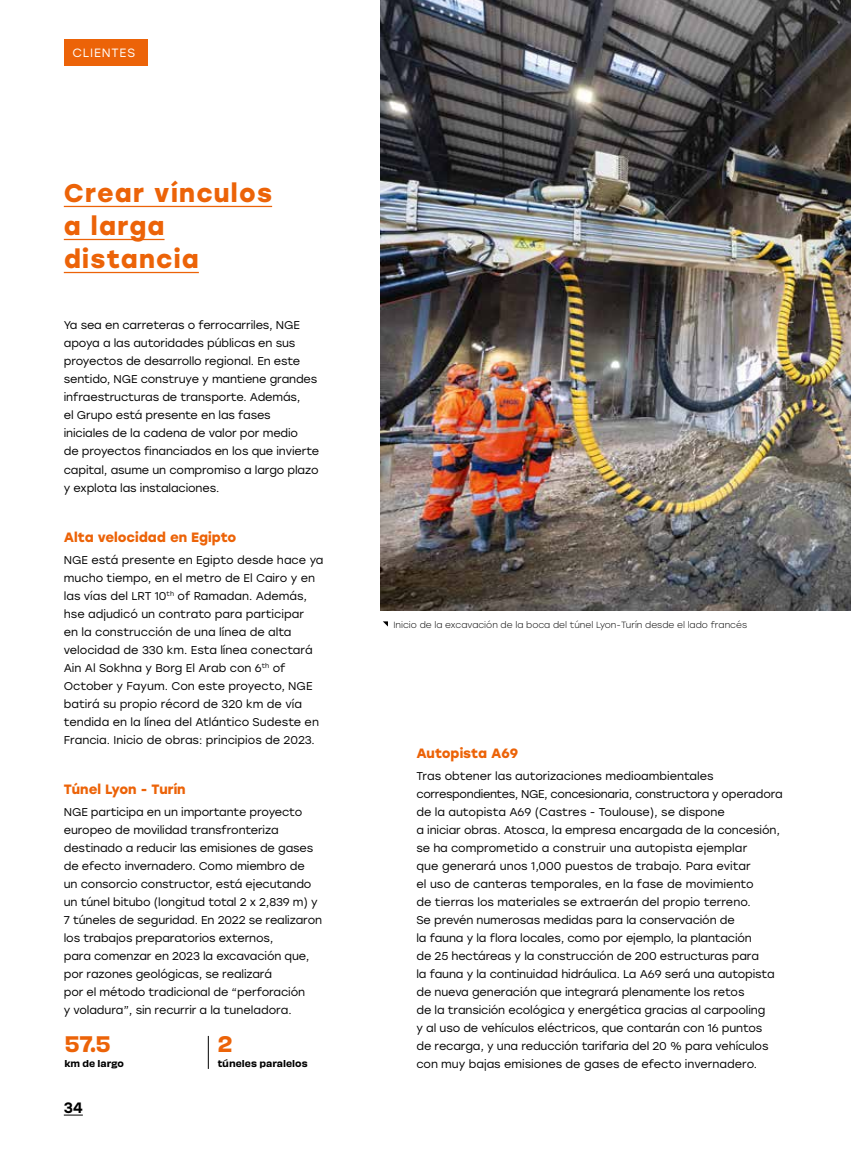
<style>
.page{position:relative;width:851px;height:1149px;background:#fff}
.page>*{position:absolute;margin:0;border:0;box-sizing:border-box;transform-origin:0 0}
.t1{font:700 25.5px/33px "Stolzl";letter-spacing:.05em;color:#ec6308}
.t2{font:21px "Obviously Semi";color:#ec6308}
.t3{font:500 15px "Stolzl";color:#000}
.t4{font:700 13.5px "Stolzl";color:#ec6308}
.t5{font:12px "Stolzl";letter-spacing:.07em;color:#fff}
.t6{font:11.25px/18px "Stolzl";letter-spacing:-.01em;color:#000}
.t7{font:300 9px "Stolzl";color:#000}
.t8{font:9px "Obviously Semi";color:#000}
</style>
<div class="page">
<img style="left:380px;top:0;width:470px;height:610px">
<hr style="left:208px;top:1035px;width:1px;height:33px;background:#000">
<hr style="left:64px;top:206px;width:208px;height:1px;background:#ec6308">
<hr style="left:64px;top:239px;width:100px;height:1px;background:#ec6308">
<hr style="left:64px;top:272px;width:135px;height:1px;background:#ec6308">
<svg style="left:383px;top:621px;width:5px;height:5px"></svg>
<svg style="left:64px;top:1114px;width:19px;height:1px"></svg>
<div style="left:64px;top:39px;width:83px;height:27px;background:#ec6308"></div>
<p class="t5" style="left:72px;top:45px;width:64px">CLIENTES</p>
<h1 class="t1" style="left:64px;top:175px;width:210px">Crear vínculos a larga distancia</h1>
<p class="t6" style="left:64px;top:316px;width:257px">Ya sea en carreteras o ferrocarriles, NGE apoya a las autoridades públicas en sus proyectos de desarrollo regional. En este sentido, NGE construye y mantiene grandes infraestructuras de transporte. Además,<br>el Grupo está presente en las fases<br>iniciales de la cadena de valor por medio<br>de proyectos financiados en los que invierte capital, asume un compromiso a largo plazo y explota las instalaciones.</p>
<p class="t4" style="left:64px;top:527px;width:174px">Alta velocidad en Egipto</p>
<p class="t6" style="left:64px;top:550px;width:261px">NGE está presente en Egipto desde hace ya mucho tiempo, en el metro de El Cairo y en las vías del LRT 10<sup>th</sup> of Ramadan. Además, hse adjudicó un contrato para participar<br>en la construcción de una línea de alta velocidad de 330 km. Esta línea conectará Ain Al Sokhna y Borg El Arab con 6<sup>th</sup> of October y Fayum. Con este proyecto, NGE batirá su propio récord de 320 km de vía tendida en la línea del Atlántico Sudeste en Francia. Inicio de obras: principios de 2023.</p>
<p class="t4" style="left:64px;top:779px;width:123px">Túnel Lyon - Turín</p>
<p class="t6" style="left:64px;top:802px;width:260px">NGE participa en un importante proyecto europeo de movilidad transfronteriza destinado a reducir las emisiones de gases de efecto invernadero. Como miembro de<br>un consorcio constructor, está ejecutando un túnel bitubo (longitud total 2 x 2,839 m) y 7 túneles de seguridad. En 2022 se realizaron los trabajos preparatorios externos,<br>para comenzar en 2023 la excavación que, por razones geológicas, se realizará<br>por el método tradicional de “perforación<br>y voladura”, sin recurrir a la tuneladora.</p>
<h2 class="t2" style="left:64px;top:1026px;width:48px">57.5</h2>
<p class="t8" style="left:64px;top:1056px;width:61px">km de largo</p>
<h3 class="t3" style="left:64px;top:1096px;width:21px">34</h3>
<h2 class="t2" style="left:218px;top:1026px;width:16px">2</h2>
<p class="t8" style="left:218px;top:1056px;width:91px">túneles paralelos</p>
<p class="t7" style="left:393px;top:618px;width:355px">Inicio de la excavación de la boca del túnel Lyon-Turín desde el lado francés</p>
<p class="t4" style="left:416px;top:742px;width:103px">Autopista A69</p>
<p class="t6" style="left:416px;top:766px;width:368px">Tras obtener las autorizaciones medioambientales correspondientes, NGE, concesionaria, constructora y operadora de la autopista A69 (Castres - Toulouse), se dispone<br>a iniciar obras. Atosca, la empresa encargada de la concesión, se ha comprometido a construir una autopista ejemplar<br>que generará unos 1,000 puestos de trabajo. Para evitar<br>el uso de canteras temporales, en la fase de movimiento<br>de tierras los materiales se extraerán del propio terreno.<br>Se prevén numerosas medidas para la conservación de<br>la fauna y la flora locales, como por ejemplo, la plantación<br>de 25 hectáreas y la construcción de 200 estructuras para<br>la fauna y la continuidad hidráulica. La A69 será una autopista de nueva generación que integrará plenamente los retos<br>de la transición ecológica y energética gracias al carpooling<br>y al uso de vehículos eléctricos, que contarán con 16 puntos<br>de recarga, y una reducción tarifaria del 20 % para vehículos con muy bajas emisiones de gases de efecto invernadero.</p>
</div>
